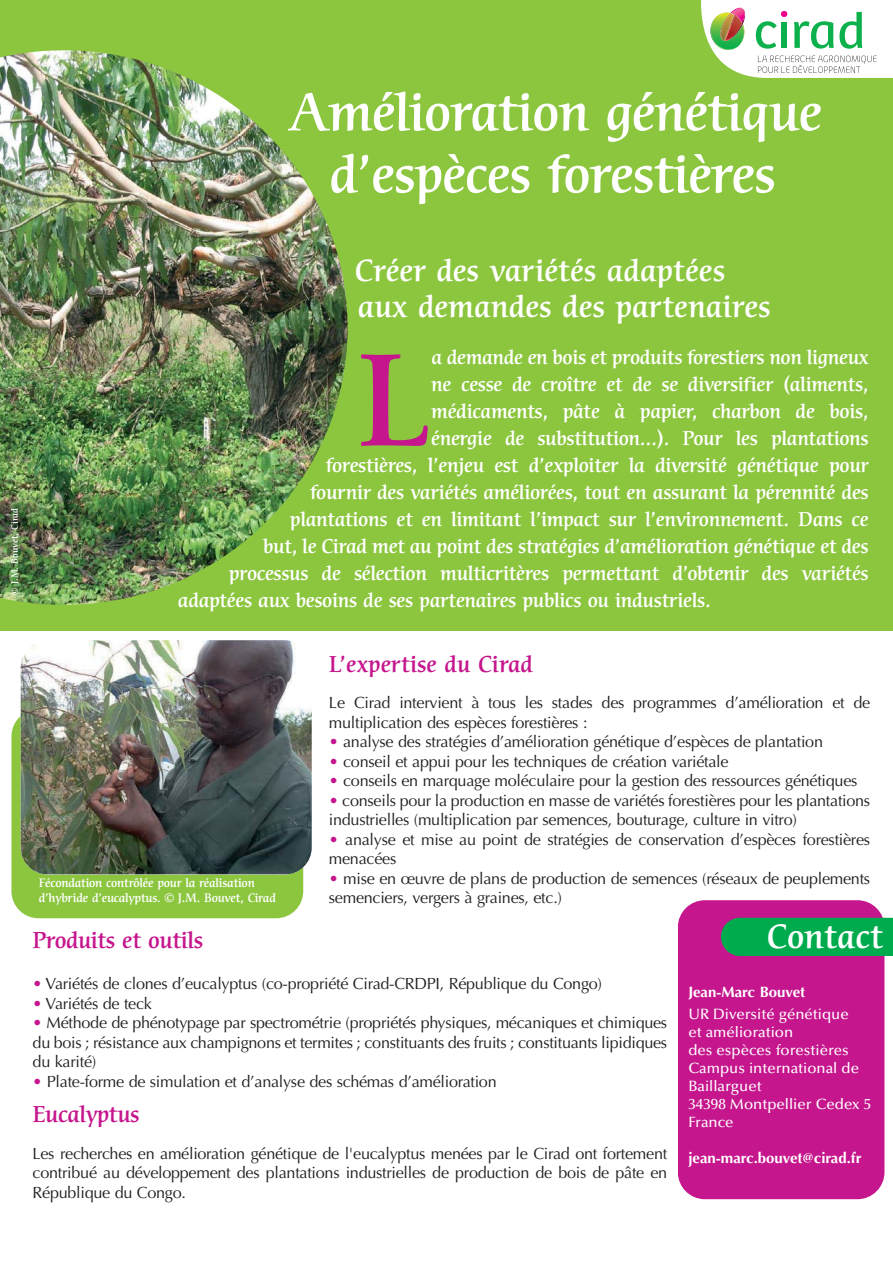
<style>
.page{position:relative;width:893px;height:1263px;background:#fff}
.page>*{position:absolute;margin:0;border:0;box-sizing:border-box;transform-origin:0 0}
.t1{font:500 127.65px "Cerigo";color:#c6168d}
.t2{font:500 51.75px/62.1px "Cerigo";letter-spacing:-.02em;color:#fff;text-align:center}
.t3{font:500 33px "Cerigo";color:#fff}
.t4{font:500 30px/36px "Cerigo";color:#fff}
.t5{font:500 22.5px "Cerigo";letter-spacing:-.02em;color:#c6168d}
.t6{font:500 22.5px "Cerigo";color:#c6168d}
.t7{font:500 19.5px "Cerigo";letter-spacing:-.02em;color:#fff}
.t8{font:16.2px/19.5px "Optima";letter-spacing:-.015em;color:#231f20}
.t9{font:500 15px/18px "Optima";color:#fff}
.t10{font:700 15px "Optima";color:#fff}
.t11{font:500 12px/14.2px "Cerigo";letter-spacing:-.02em;color:#fff}
.t12{font:500 9px "Cerigo";color:#fff}
.s1{color:#c6168d}
</style>
<div class="page">
<div style="left:0;top:0;width:893px;height:630px;background:#8cc63f"></div>
<img style="left:0;top:50px;width:348px;height:555px">
<svg style="left:701px;top:0;width:192px;height:78px;background:#d6e8d2"></svg>
<div style="left:678px;top:900px;width:206px;height:299px;background:#c6168d;border-radius:27px"></div>
<div style="left:721px;top:918px;width:172px;height:38px;background:#00ab4e"></div>
<div style="left:11px;top:709px;width:292px;height:209px;background:#8cc63f;border-radius:27px"></div>
<img style="left:21px;top:640px;width:291px;height:234px;border-radius:27px">
<h2 class="t2" style="left:289px;top:86px;width:535px">Amélioration génétique d’espèces forestières</h2>
<p class="t12" style="left:11px;top:595px;width:88px;rotate:-90deg">© J.M. Bouvet, Cirad</p>
<h3 class="t4" style="left:355px;top:255px;width:417px">Créer des variétés adaptées aux demandes des partenaires</h3>
<h1 class="t1" style="left:357px;top:350px;width:73px">L</h1>
<p class="t7" style="left:431px;top:350px;width:439px">a demande en bois et produits forestiers non ligneux</p>
<p class="t7" style="left:431px;top:377px;width:439px">ne cesse de croître et de se diversifier (aliments,</p>
<p class="t7" style="left:431px;top:404px;width:439px">médicaments, pâte à papier, charbon de bois,</p>
<p class="t7" style="left:431px;top:431px;width:439px">énergie de substitution…). Pour les plantations</p>
<p class="t7" style="left:326px;top:458px;width:544px">forestières, l’enjeu est d’exploiter la diversité génétique pour</p>
<p class="t7" style="left:310px;top:485px;width:560px">fournir des variétés améliorées, tout en assurant la pérennité des</p>
<p class="t7" style="left:290px;top:512px;width:580px">plantations et en limitant l’impact sur l’environnement. Dans ce</p>
<p class="t7" style="left:263px;top:539px;width:607px">but, le Cirad met au point des stratégies d’amélioration génétique et des</p>
<p class="t7" style="left:229px;top:566px;width:641px">processus de sélection multicritères permettant d’obtenir des variétés</p>
<p class="t7" style="left:178px;top:593px;width:534px">adaptées aux besoins de ses partenaires publics ou industriels.</p>
<p class="t11" style="left:39px;top:877px;width:239px">Fécondation contrôlée pour la réalisation d’hybride d’eucalyptus. © J.M. Bouvet, Cirad</p>
<h3 class="t6" style="left:329px;top:655px;width:206px">L’expertise du Cirad</h3>
<p class="t8" style="left:329px;top:694px;width:543px">Le Cirad intervient à tous les stades des programmes d’amélioration et de multiplication des espèces forestières :</p>
<p class="t8" style="left:329px;top:733px;width:496px"><span class="s1">•</span> analyse des stratégies d’amélioration génétique d’espèces de plantation</p>
<p class="t8" style="left:329px;top:753px;width:401px"><span class="s1">•</span> conseil et appui pour les techniques de création variétale</p>
<p class="t8" style="left:329px;top:772px;width:530px"><span class="s1">•</span> conseils en marquage moléculaire pour la gestion des ressources génétiques</p>
<p class="t8" style="left:329px;top:792px;width:543px"><span class="s1">•</span> conseils pour la production en masse de variétés forestières pour les plantations industrielles (multiplication par semences, bouturage, culture in vitro)</p>
<p class="t8" style="left:329px;top:831px;width:543px"><span class="s1">•</span> analyse et mise au point de stratégies de conservation d’espèces forestières menacées</p>
<p class="t8" style="left:329px;top:870px;width:543px"><span class="s1">•</span> mise en œuvre de plans de production de semences (réseaux de peuplements semenciers, vergers à graines, etc.)</p>
<h3 class="t5" style="left:33px;top:931px;width:172px">Produits et outils</h3>
<p class="t8" style="left:33px;top:975px;width:571px"><span class="s1">•</span> Variétés de clones d’eucalyptus (co-propriété Cirad-CRDPI, République du Congo)</p>
<p class="t8" style="left:33px;top:995px;width:121px"><span class="s1">•</span> Variétés de teck</p>
<p class="t8" style="left:33px;top:1014px;width:636px;text-align:justify"><span class="s1">•</span> Méthode de phénotypage par spectrométrie (propriétés physiques, mécaniques et chimiques du bois ; résistance aux champignons et termites ; constituants des fruits ; constituants lipidiques du karité)</p>
<p class="t8" style="left:33px;top:1073px;width:466px"><span class="s1">•</span> Plate-forme de simulation et d’analyse des schémas d’amélioration</p>
<h3 class="t5" style="left:33px;top:1105px;width:108px">Eucalyptus</h3>
<p class="t8" style="left:33px;top:1145px;width:636px;text-align:justify">Les recherches en amélioration génétique de l'eucalyptus menées par le Cirad ont fortement contribué au développement des plantations industrielles de production de bois de pâte en République du Congo.</p>
<h3 class="t3" style="left:767px;top:923px;width:118px">Contact</h3>
<p class="t10" style="left:688px;top:985px;width:118px">Jean-Marc Bouvet</p>
<p class="t9" style="left:688px;top:1006px;width:185px">UR Diversité génétique<br>et amélioration<br>des espèces forestières<br>Campus international de<br>Baillarguet<br>34398 Montpellier Cedex 5<br>France</p>
<p class="t10" style="left:688px;top:1151px;width:175px">jean-marc.bouvet@cirad.fr</p>
</div>
